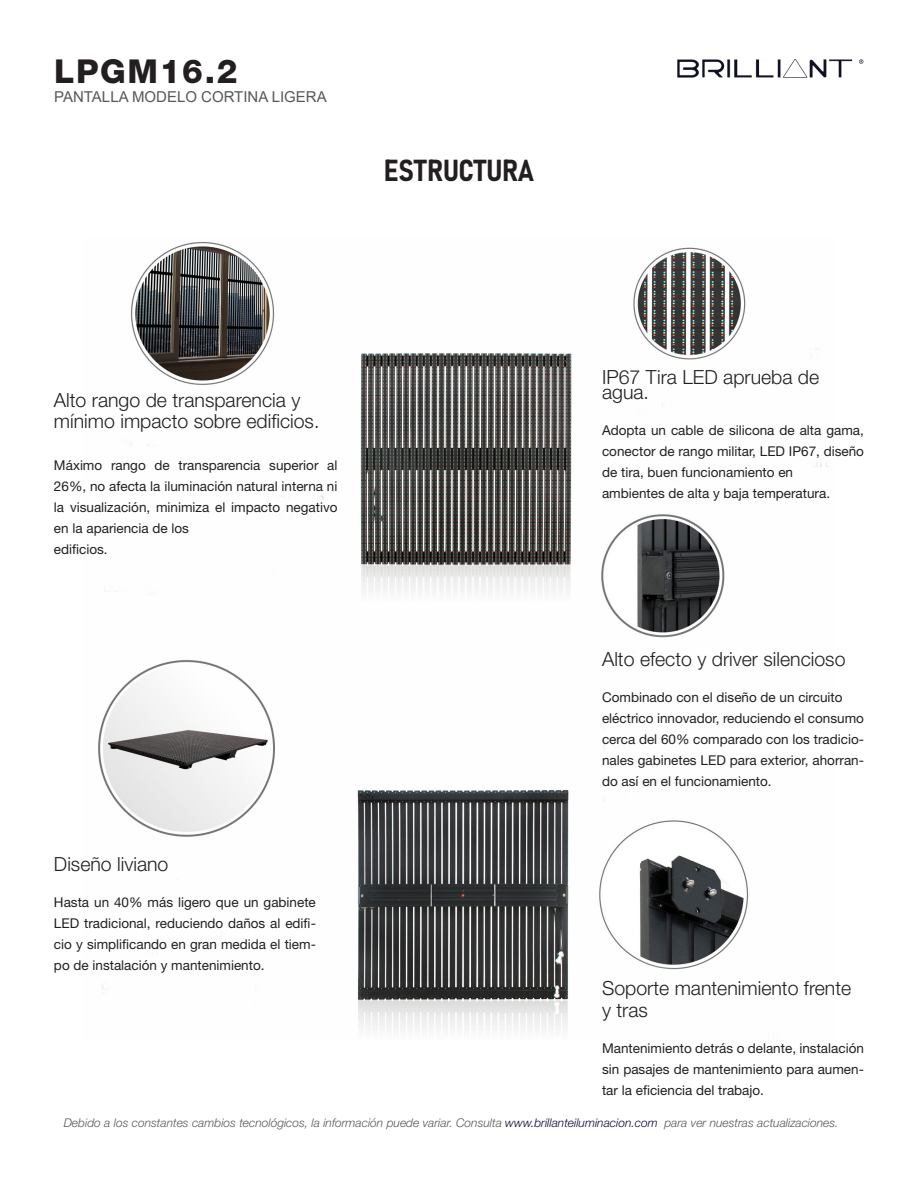
<style>
.page{position:relative;width:918px;height:1188px;background:#fff}
.page>*{position:absolute;margin:0;border:0;box-sizing:border-box;transform-origin:0 0}
.t1{font:800 33px "Helvetica Neue LT Std";letter-spacing:.05em;color:#231f20}
.t2{font:30px "Bahnschrift";color:#231f20}
.t3{font:300 19.5px/21px "Helvetica Neue LT Std";color:#231f20}
.t4{font:15px "Arial";color:#57585a}
.t5{font:13.5px/21px "Helvetica Neue LT Std";color:#231f20;text-align:justify}
.t6{font:italic 300 12px "Helvetica Neue LT Std";color:#57585a}
.s1{color:#16073b}
</style>
<div class="page">
<img style="left:677px;top:59px;width:187px;height:19px">
<img style="left:98px;top:241px;width:730px;height:789px">
<p class="t1" style="left:54px;top:51px;width:185px">LPGM16.2</p>
<p class="t4" style="left:54px;top:87px;width:274px">PANTALLA MODELO CORTINA LIGERA</p>
<p class="t2" style="left:384px;top:148px;width:152px">ESTRUCTURA</p>
<p class="t3" style="left:54px;top:390px;width:267px">Alto rango de transparencia y mínimo impacto sobre edificios.</p>
<p class="t5" style="left:54px;top:455px;width:285px">Máximo rango de transparencia superior al 26%, no afecta la iluminación natural interna ni la visualización, minimiza el impacto negativo en la apariencia de los</p>
<p class="t5" style="left:54px;top:539px;width:55px">edificios.</p>
<p class="t3" style="left:54px;top:853px;width:116px">Diseño liviano</p>
<p class="t5" style="left:54px;top:892px;width:263px">Hasta un 40% más ligero que un gabinete LED tradicional, reduciendo daños al edifi&shy;cio y simplificando en gran medida el tiem&shy;po de instalación y mantenimiento.</p>
<p class="t3" style="left:602px;top:369px;width:219px;line-height:15px">IP67 Tira LED aprueba de agua.</p>
<p class="t5" style="left:602px;top:420px;width:263px">Adopta un cable de silicona de alta gama, conector de rango militar, LED IP67, diseño de tira, buen funcionamiento en</p>
<p class="t5" style="left:602px;top:483px;width:230px">ambientes de alta y baja temperatura.</p>
<p class="t3" style="left:602px;top:648px;width:245px">Alto efecto y driver silencioso</p>
<p class="t5" style="left:602px;top:686px;width:242px">Combinado con el diseño de un circuito</p>
<p class="t5" style="left:602px;top:707px;width:263px">eléctrico innovador, reduciendo el consumo cerca del 60% comparado con los tradicio&shy;nales gabinetes LED para exterior, ahorran&shy;do así en el funcionamiento.</p>
<p class="t3" style="left:602px;top:976px;width:251px;line-height:22.5px">Soporte mantenimiento frente y tras</p>
<p class="t5" style="left:602px;top:1038px;width:263px">Mantenimiento detrás o delante, instalación sin pasajes de mantenimiento para aumen&shy;tar la eficiencia del trabajo.</p>
<p class="t6" style="left:64px;top:1116px;width:776px">Debido a los constantes cambios tecnológicos, la información puede variar. Consulta <span class="s1">www.brillanteiluminacion.com</span> para ver nuestras actualizaciones.</p>
</div>
